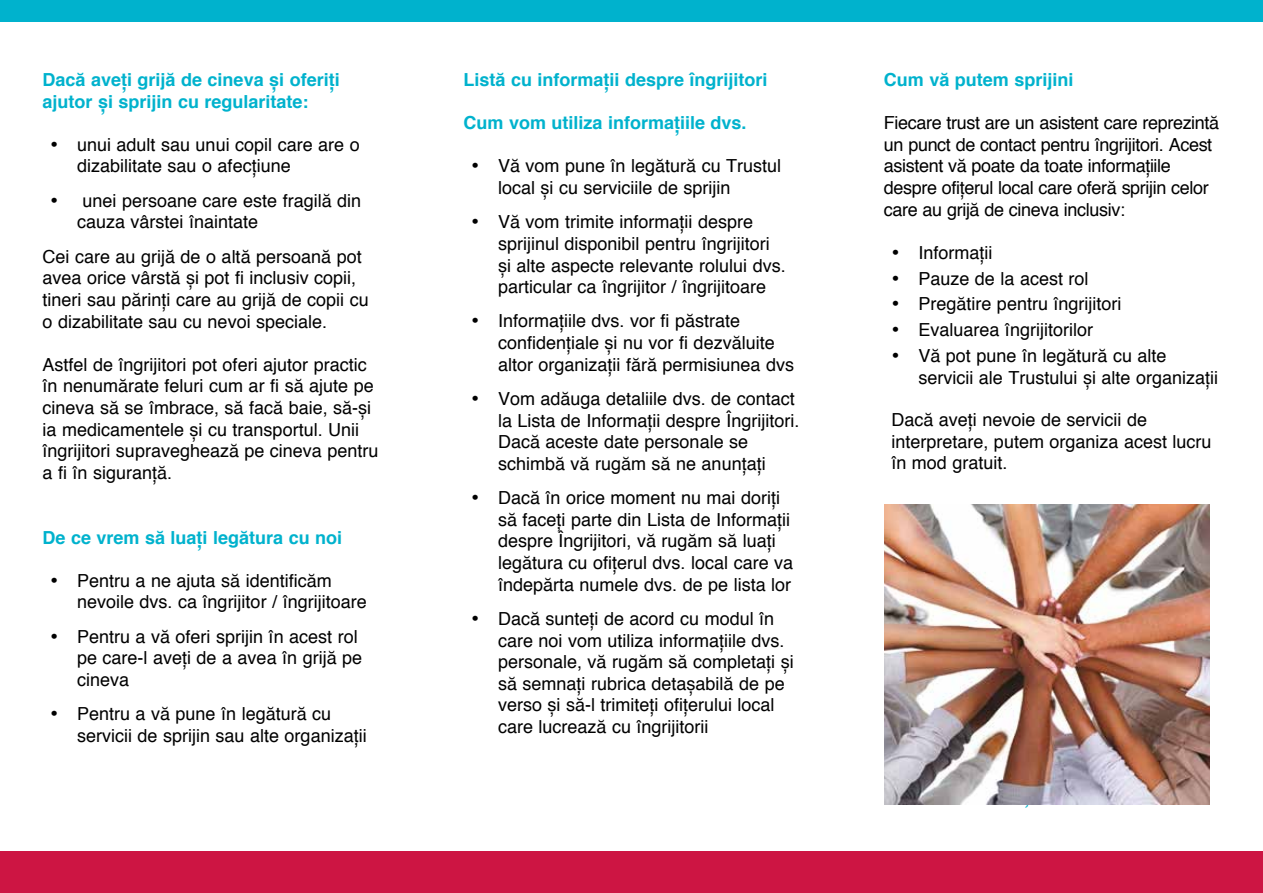
<style>
.page{position:relative;width:1263px;height:893px;background:#fff}
.page>*{position:absolute;margin:0;border:0;box-sizing:border-box;transform-origin:0 0}
.t1{font:18px/21.6px "Helvetica";color:#000}
.t2{font:18px/21.6px "Helvetica";letter-spacing:-.02em;color:#000}
.t3{font:700 18px/21.6px "Helvetica";color:#00b2cd}
</style>
<div class="page">
<div style="left:0;top:0;width:1263px;height:21px;background:#00b2cd"></div>
<div style="left:0;top:851px;width:1263px;height:42px;background:#cd1543"></div>
<img style="left:885px;top:505px;width:324px;height:300px">
<p class="t3" style="left:43px;top:68px;width:299px">Dacă aveți grijă de cineva și oferiți ajutor și sprijin cu regularitate:</p>
<p class="t1" style="left:77px;top:133px;width:284px;text-indent:-27px">• unui adult sau unui copil care are o dizabilitate sau o afecțiune</p>
<p class="t1" style="left:77px;top:189px;width:286px;text-indent:-27px">• unei persoane care este fragilă din cauza vârstei înaintate</p>
<p class="t1" style="left:43px;top:245px;width:328px">Cei care au grijă de o altă persoană pot avea orice vârstă și pot fi inclusiv copii, tineri sau părinți care au grijă de copii cu o dizabilitate sau cu nevoi speciale.</p>
<p class="t1" style="left:43px;top:353px;width:337px">Astfel de îngrijitori pot oferi ajutor practic în nenumărate feluri cum ar fi să ajute pe cineva să se îmbrace, să facă baie, să-și ia medicamentele și cu transportul. Unii îngrijitori supraveghează pe cineva pentru a fi în siguranță.</p>
<p class="t3" style="left:43px;top:525px;width:301px">De ce vrem să luați legătura cu noi</p>
<p class="t1" style="left:77px;top:569px;width:291px;text-indent:-27px">• Pentru a ne ajuta să identificăm nevoile dvs. ca îngrijitor / îngrijitoare</p>
<p class="t1" style="left:77px;top:625px;width:287px;text-indent:-27px">• Pentru a vă oferi sprijin în acest rol pe care-l aveți de a avea în grijă pe cineva</p>
<p class="t1" style="left:77px;top:703px;width:291px;text-indent:-27px">• Pentru a vă pune în legătură cu servicii de sprijin sau alte organizații</p>
<p class="t3" style="left:463px;top:68px;width:306px">Listă cu informații despre îngrijitori</p>
<p class="t3" style="left:463px;top:111px;width:285px">Cum vom utiliza informațiile dvs.</p>
<p class="t1" style="left:498px;top:155px;width:285px;text-indent:-27px">• Vă vom pune în legătură cu Trustul local și cu serviciile de sprijin</p>
<p class="t1" style="left:498px;top:211px;width:289px;text-indent:-27px">• Vă vom trimite informații despre sprijinul disponibil pentru îngrijitori și alte aspecte relevante rolului dvs. particular ca îngrijitor / îngrijitoare</p>
<p class="t1" style="left:498px;top:310px;width:298px;text-indent:-27px">• Informațiile dvs. vor fi păstrate confidențiale și nu vor fi dezvăluite altor organizații fără permisiunea dvs</p>
<p class="t1" style="left:498px;top:387px;width:303px;text-indent:-27px">• Vom adăuga detaliile dvs. de contact la Lista de Informații despre Îngrijitori.<br>Dacă aceste date personale se schimbă vă rugăm să ne anunțați</p>
<p class="t1" style="left:498px;top:487px;width:297px;text-indent:-27px">• Dacă în orice moment nu mai doriți să faceți parte din Lista de Informații despre Îngrijitori, vă rugăm să luați legătura cu ofițerul dvs. local care va îndepărta numele dvs. de pe lista lor</p>
<p class="t1" style="left:498px;top:607px;width:297px;text-indent:-27px">• Dacă sunteți de acord cu modul în care noi vom utiliza informațiile dvs. personale, vă rugăm să completați și să semnați rubrica detașabilă de pe verso și să-l trimiteți ofițerului local care lucrează cu îngrijitorii</p>
<p class="t3" style="left:884px;top:68px;width:191px">Cum vă putem sprijini</p>
<p class="t2" style="left:884px;top:112px;width:337px">Fiecare trust are un asistent care reprezintă un punct de contact pentru îngrijitori. Acest asistent vă poate da toate informațiile despre ofițerul local care oferă sprijin celor care au grijă de cineva inclusiv:</p>
<p class="t1" style="left:891px;top:241px;width:103px">• Informații</p>
<p class="t1" style="left:891px;top:267px;width:199px">• Pauze de la acest rol</p>
<p class="t1" style="left:891px;top:293px;width:232px">• Pregătire pentru îngrijitori</p>
<p class="t1" style="left:891px;top:319px;width:203px">• Evaluarea îngrijitorilor</p>
<p class="t1" style="left:918px;top:344px;width:301px;text-indent:-27px">• Vă pot pune în legătură cu alte servicii ale Trustului și alte organizații</p>
<p class="t1" style="left:891px;top:408px;width:322px">Dacă aveți nevoie de servicii de interpretare, putem organiza acest lucru în mod gratuit.</p>
</div>
